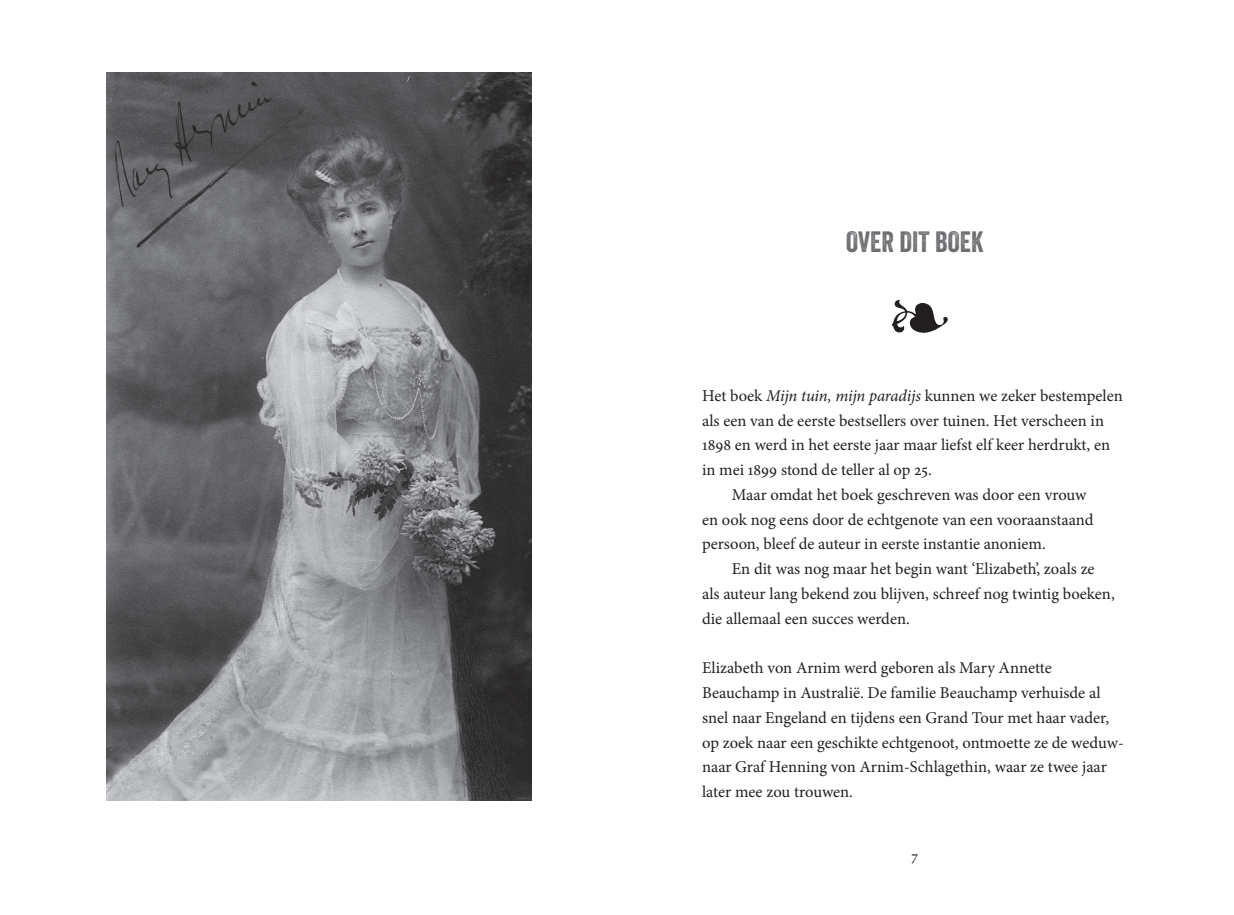
<style>
.page{position:relative;width:1234px;height:915px;background:#fff}
.page>*{position:absolute;margin:0;border:0;box-sizing:border-box;transform-origin:0 0}
.t1{font:28.5px "Veneer";color:#6c6d70}
.t2{font:16.5px/24.8px "Minion Pro";color:#231f20}
.t3{font:15px "Minion Pro";color:#231f20}
.s1{font-style:italic}
</style>
<div class="page">
<img style="left:891px;top:299px;width:57px;height:34px">
<img style="left:106px;top:72px;width:425px;height:727px">
<h1 class="t1" style="left:846px;top:224px;width:139px">OVER DIT BOEK</h1>
<p class="t2" style="left:702px;top:383px;width:422px">Het boek <span class="s1">Mijn tuin, mijn paradijs</span> kunnen we zeker bestempelen</p>
<p class="t2" style="left:702px;top:408px;width:403px">als een van de eerste bestsellers over tuinen. Het verscheen in</p>
<p class="t2" style="left:702px;top:432px;width:409px">1898 en werd in het eerste jaar maar liefst elf keer herdrukt, en</p>
<p class="t2" style="left:702px;top:457px;width:231px">in mei 1899 stond de teller al op 25.</p>
<p class="t2" style="left:731px;top:482px;width:356px">Maar omdat het boek geschreven was door een vrouw</p>
<p class="t2" style="left:702px;top:507px;width:393px">en ook nog eens door de echtgenote van een vooraanstaand</p>
<p class="t2" style="left:702px;top:531px;width:345px">persoon, bleef de auteur in eerste instantie anoniem.</p>
<p class="t2" style="left:731px;top:556px;width:364px">En dit was nog maar het begin want ‘Elizabeth’, zoals ze</p>
<p class="t2" style="left:702px;top:581px;width:414px">als auteur lang bekend zou blijven, schreef nog twintig boeken,</p>
<p class="t2" style="left:702px;top:606px;width:209px">die allemaal een succes werden.</p>
<p class="t2" style="left:702px;top:655px;width:423px">Elizabeth von Arnim werd geboren als Mary Annette Beauchamp in Australië. De familie Beauchamp verhuisde al snel naar Engeland en tijdens een Grand Tour met haar vader, op zoek naar een geschikte echtgenoot, ontmoette ze de weduw&shy;naar Graf Henning von Arnim-Schlagethin, waar ze twee jaar later mee zou trouwen.</p>
<p class="t3" style="left:911px;top:845px;width:9px">7</p>
</div>
